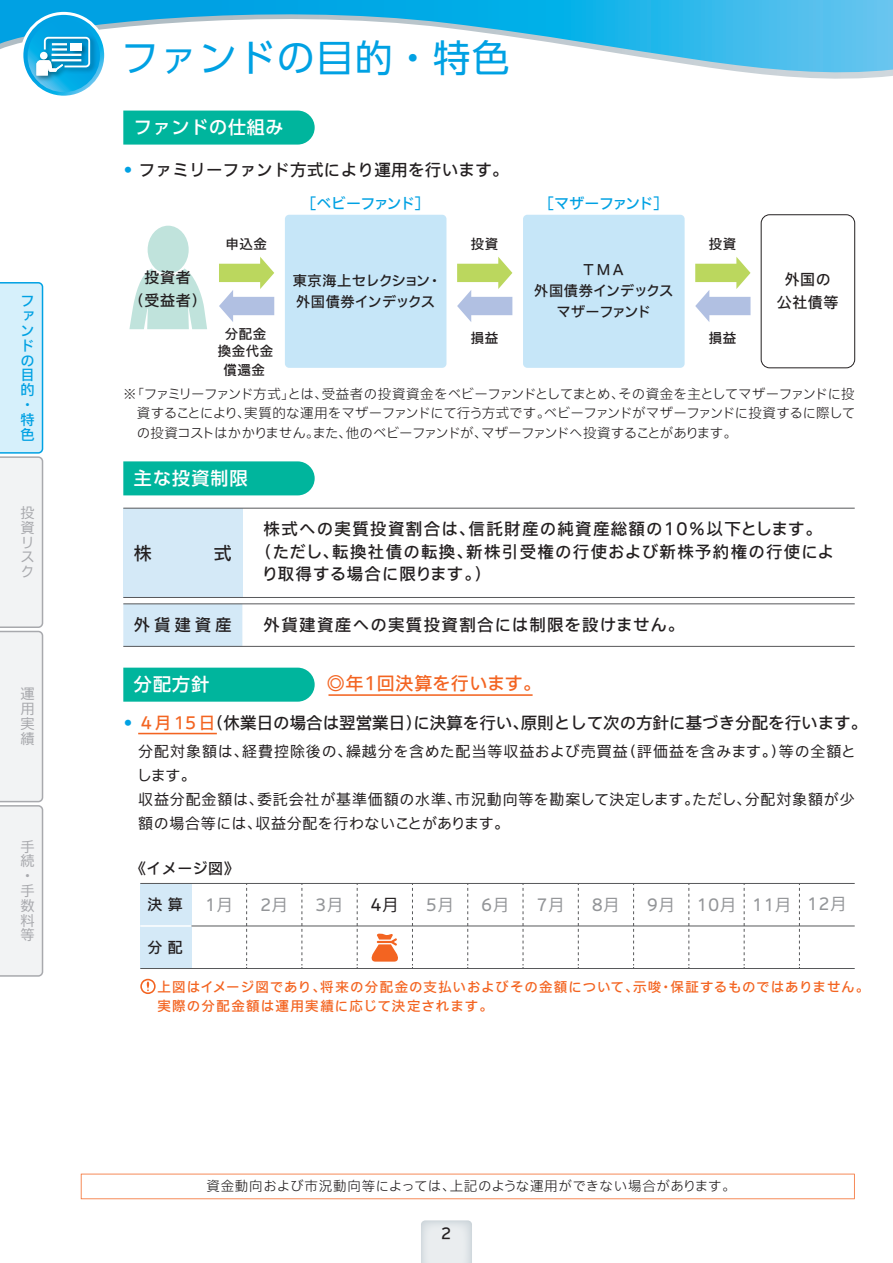
<style>
.page{position:relative;width:893px;height:1263px;background:#fff}
.page>*{position:absolute;margin:0;border:0;box-sizing:border-box;transform-origin:0 0}
.t1{font:37.5px "UD Shin Go Pro";letter-spacing:.04em;color:#00a1e3}
.t2{font:500 18px "Iwa UCDA Goth Std";letter-spacing:.04em;color:#f36421}
.t3{font:500 18px "UD Shin Go Pro";letter-spacing:.065em;color:#fff}
.t4{font:500 18px "UD Shin Go Pro";letter-spacing:.045em;color:#fff}
.t5{font:500 18px "Iwa UCDA Goth Std";color:#231f20}
.t6{font:500 16.5px "Iwa UCDA Goth Std";letter-spacing:.08em;color:#231f20}
.t7{font:500 16.5px "Iwa UCDA Goth Std";color:#231f20}
.t8{font:500 16.5px "Iwa UCDA Goth Std";letter-spacing:.035em;color:#231f20}
.t9{font:100 16.5px "Iwa UCDA Goth Std";letter-spacing:.025em;color:#939598}
.t10{font:100 16.5px "Iwa UCDA Goth Std";color:#231f20}
.t11{font:100 15px/24px "Iwa UCDA Goth Std";letter-spacing:.055em;color:#231f20}
.t12{font:500 15px/22.5px "Iwa UCDA Goth Std";letter-spacing:.04em;color:#231f20;text-align:center}
.t13{font:500 15px "Iwa UCDA Goth Std";letter-spacing:-.085em;color:#00a1e3}
.t14{font:500 14.25px/21px "Iwa UCDA Goth Std";letter-spacing:-.02em;color:#231f20}
.t15{font:500 14.25px/21px "Iwa UCDA Goth Std";color:#231f20;text-align:center}
.t16{font:100 14.25px/14.9px "Iwa UCDA Goth Std";color:#a8a9ad}
.t17{font:500 14.25px/14.9px "Iwa UCDA Goth Std";color:#00a1e3}
.t18{font:300 13.5px/19.5px "Iwa UCDA Goth Std";color:#231f20;text-align:justify}
.t19{font:500 13.5px/19.5px "Iwa UCDA Goth Std";letter-spacing:.075em;color:#f36421}
.t20{font:300 13.5px "Iwa UCDA Goth Std";letter-spacing:.05em;color:#231f20}
.t21{font:500 13.5px "Iwa UCDA Goth Std";letter-spacing:.04em;color:#231f20}
.s1{color:#00a1e3}
.s2{color:#f36421}
</style>
<div class="page">
<svg style="left:421px;top:1220px;width:51px;height:43px;background:#e4e8eb"></svg>
<svg style="left:0;top:282px;width:44px;height:695px"></svg>
<svg style="left:0;top:0;width:892px;height:79px"></svg>
<div style="left:20px;top:12px;width:87px;height:87px;border:6px solid #fff;border-radius:50%"></div>
<svg style="left:23px;top:15px;width:81px;height:81px"></svg>
<svg style="left:28px;top:20px;width:72px;height:72px"></svg>
<img style="left:32px;top:32px;width:67px;height:52px">
<svg style="left:36px;top:36px;width:55px;height:39px"></svg>
<div style="left:148px;top:226px;width:41px;height:48px;background:#c0e3dc;border-radius:50%"></div>
<svg style="left:129px;top:268px;width:78px;height:61px"></svg>
<div style="left:761px;top:214px;width:94px;height:154px;border:1px solid #231f20;border-radius:9px"></div>
<svg style="left:219px;top:257px;width:55px;height:65px"></svg>
<svg style="left:457px;top:257px;width:55px;height:65px"></svg>
<svg style="left:695px;top:257px;width:55px;height:65px"></svg>
<div style="left:523px;top:215px;width:162px;height:153px;background:#c6e6f8;border-radius:4px"></div>
<div style="left:123px;top:111px;width:192px;height:34px;background:#00b59d"></div>
<div style="left:285px;top:215px;width:161px;height:153px;background:#c6e6f8;border-radius:4px"></div>
<svg style="left:81px;top:1174px;width:774px;height:25px"></svg>
<div style="left:123px;top:461px;width:192px;height:34px;background:#00b59d"></div>
<div style="left:123px;top:668px;width:192px;height:34px;background:#00b59d"></div>
<svg style="left:140px;top:979px;width:16px;height:15px"></svg>
<hr style="left:138px;top:733px;width:79px;height:1px;background:#f36421">
<div style="left:123px;top:604px;width:119px;height:42px;background:#d4e9f7"></div>
<hr style="left:123px;top:603px;width:732px;height:1px;background:#57585a">
<hr style="left:123px;top:646px;width:732px;height:1px;background:#57585a">
<div style="left:123px;top:508px;width:119px;height:89px;background:#d4e9f7"></div>
<hr style="left:123px;top:508px;width:732px;height:1px;background:#57585a">
<hr style="left:123px;top:597px;width:732px;height:1px;background:#57585a">
<svg style="left:371px;top:933px;width:27px;height:28px"></svg>
<hr style="left:328px;top:694px;width:205px;height:2px;background:#f36421">
<div style="left:140px;top:883px;width:51px;height:85px;background:#d4e9f7"></div>
<hr style="left:140px;top:883px;width:715px;height:1px;background:#57585a">
<hr style="left:140px;top:968px;width:715px;height:1px;background:#57585a">
<hr style="left:191px;top:925px;width:664px;height:1px;background:#57585a">
<hr style="left:140px;top:925px;width:51px;height:2px;background:#fff">
<svg style="left:799px;top:884px;width:1px;height:84px"></svg>
<svg style="left:744px;top:884px;width:1px;height:84px"></svg>
<svg style="left:246px;top:884px;width:1px;height:84px"></svg>
<svg style="left:302px;top:884px;width:1px;height:84px"></svg>
<svg style="left:357px;top:884px;width:1px;height:84px"></svg>
<svg style="left:412px;top:884px;width:1px;height:84px"></svg>
<svg style="left:467px;top:884px;width:1px;height:84px"></svg>
<svg style="left:523px;top:884px;width:1px;height:84px"></svg>
<svg style="left:578px;top:884px;width:1px;height:84px"></svg>
<svg style="left:633px;top:884px;width:1px;height:84px"></svg>
<svg style="left:688px;top:884px;width:1px;height:84px"></svg>
<svg style="left:892px;top:0;width:1px;height:76px"></svg>
<p class="t17" style="left:20px;top:292px;width:15px">ファンドの目的・特色</p>
<p class="t16" style="left:20px;top:504px;width:15px">投資リスク</p>
<p class="t16" style="left:20px;top:686px;width:15px;text-align:justify">運用実績</p>
<p class="t16" style="left:20px;top:838px;width:15px">手続・手数料等</p>
<h1 class="t1" style="left:121px;top:28px;width:390px">ファンドの目的・特色</h1>
<h2 class="t4" style="left:134px;top:112px;width:151px">ファンドの仕組み</h2>
<p class="t8" style="left:123px;top:158px;width:387px"><span class="s1">•</span> ファミリーファンド方式により運用を行います。</p>
<p class="t13" style="left:301px;top:192px;width:130px">［ベビーファンド］</p>
<p class="t13" style="left:539px;top:192px;width:131px">［マザーファンド］</p>
<p class="t21" style="left:226px;top:234px;width:43px">申込金</p>
<p class="t21" style="left:471px;top:234px;width:29px">投資</p>
<p class="t21" style="left:709px;top:234px;width:29px">投資</p>
<p class="t15" style="left:534px;top:258px;width:141px">ＴＭＡ<br>外国債券インデックスマザーファンド</p>
<p class="t12" style="left:129px;top:265px;width:79px">投資者<br>（受益者）</p>
<p class="t12" style="left:777px;top:267px;width:63px">外国の公社債等</p>
<p class="t14" style="left:293px;top:269px;width:150px">東京海上セレクション・外国債券インデックス</p>
<p class="t21" style="left:225px;top:324px;width:43px">分配金</p>
<p class="t21" style="left:218px;top:341px;width:57px">換金代金</p>
<p class="t21" style="left:223px;top:360px;width:43px">償還金</p>
<p class="t21" style="left:471px;top:328px;width:29px">損益</p>
<p class="t21" style="left:709px;top:328px;width:29px">損益</p>
<p class="t18" style="left:137px;top:383px;width:720px;text-indent:-13px">※「ファミリーファンド方式」とは、受益者の投資資金をベビーファンドとしてまとめ、その資金を主としてマザーファンドに投資することにより、実質的な運用をマザーファンドにて行う方式です。ベビーファンドがマザーファンドに投資するに際しての投資コストはかかりません。また、他のベビーファンドが、マザーファンドへ投資することがあります。</p>
<h2 class="t3" style="left:134px;top:463px;width:115px">主な投資制限</h2>
<h2 class="t5" style="left:134px;top:540px;width:19px">株</h2>
<h2 class="t5" style="left:214px;top:540px;width:19px">式</h2>
<p class="t6" style="left:264px;top:517px;width:560px">株式への実質投資割合は、信託財産の純資産総額の10％以下とします。</p>
<p class="t6" style="left:256px;top:540px;width:580px">（ただし、転換社債の転換、新株引受権の行使および新株予約権の行使によ</p>
<p class="t8" style="left:262px;top:562px;width:230px">り取得する場合に限ります。）</p>
<p class="t8" style="left:134px;top:613px;width:99px">外貨建資産</p>
<p class="t6" style="left:264px;top:613px;width:422px">外貨建資産への実質投資割合には制限を設けません。</p>
<h2 class="t3" style="left:134px;top:669px;width:77px">分配方針</h2>
<h2 class="t2" style="left:327px;top:670px;width:216px">◎年1回決算を行います。</h2>
<p class="t7" style="left:123px;top:711px;width:745px"><span class="s1">•</span> <span class="s2">４月 15 日</span>（休業日の場合は翌営業日）に決算を行い、原則として次の方針に基づき分配を行います。</p>
<p class="t11" style="left:137px;top:739px;width:720px">分配対象額は、経費控除後の、繰越分を含めた配当等収益および売買益（評価益を含みます。）等の全額とします。<br>収益分配金額は、委託会社が基準価額の水準、市況動向等を勘案して決定します。ただし、分配対象額が少額の場合等には、収益分配を行わないことがあります。</p>
<p class="t12" style="left:131px;top:856px;width:109px">《イメージ図》</p>
<p class="t12" style="left:147px;top:892px;width:37px">決 算</p>
<p class="t9" style="left:205px;top:893px;width:30px">1月</p>
<p class="t9" style="left:260px;top:893px;width:30px">2月</p>
<p class="t10" style="left:371px;top:893px;width:30px">4月</p>
<p class="t9" style="left:426px;top:893px;width:30px">5月</p>
<p class="t9" style="left:481px;top:893px;width:30px">6月</p>
<p class="t9" style="left:536px;top:893px;width:30px">7月</p>
<p class="t9" style="left:592px;top:893px;width:30px">8月</p>
<p class="t9" style="left:647px;top:893px;width:30px">9月</p>
<p class="t9" style="left:696px;top:893px;width:152px">10月 11月 12月</p>
<p class="t12" style="left:147px;top:935px;width:37px">分 配</p>
<p class="t9" style="left:315px;top:893px;width:30px">3月</p>
<p class="t19" style="left:157px;top:976px;width:713px">上図はイメージ図であり、将来の分配金の支払いおよびその金額について、示唆・保証するものではありません。実際の分配金額は運用実績に応じて決定されます。　　　</p>
<p class="t20" style="left:206px;top:1177px;width:531px">資金動向および市況動向等によっては、上記のような運用ができない場合があります。</p>
<p class="t12" style="left:441px;top:1221px;width:12px">2</p>
</div>
